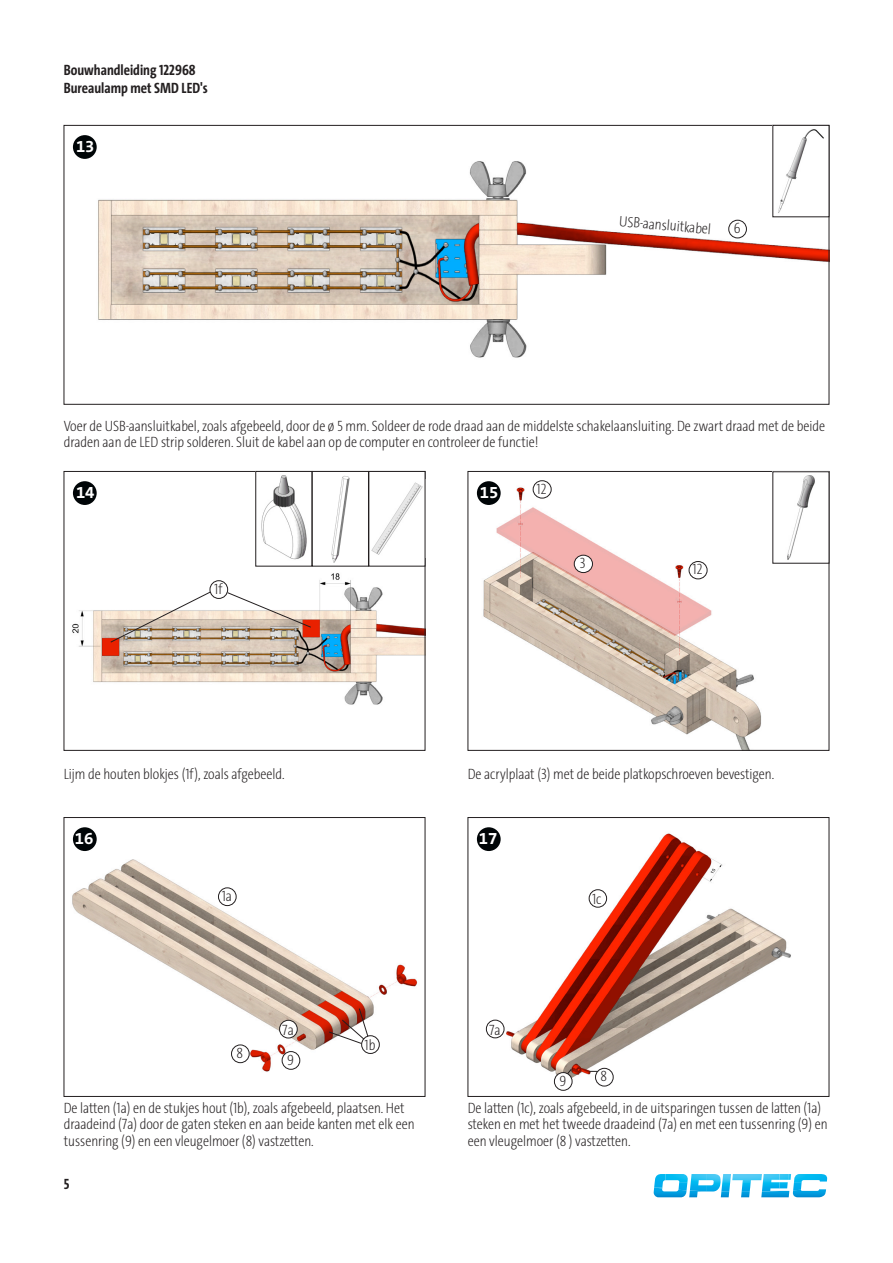
<style>
.page{position:relative;width:893px;height:1263px;background:#fff}
.page>*{position:absolute;margin:0;border:0;box-sizing:border-box;transform-origin:0 0}
.t1{font:700 16.8px "The Sans B W7";color:#fff}
.Anleitung-Info{font:200 15px/16.5px "The Sans Cd LF2";color:#231f20}
.Beschreibung_linksbü{font:700 15px "The Sans Cd LF7";color:#231f20}
</style>
<div class="page">
<svg style="left:653px;top:1174px;width:175px;height:24px"></svg>
<img style="left:98px;top:127px;width:729px;height:231px">
<img style="left:483px;top:473px;width:344px;height:275px">
<div style="left:468px;top:471px;width:361px;height:279px;border:1px solid #231f20"></div>
<img style="left:72px;top:521px;width:351px;height:184px">
<div style="left:72px;top:480px;width:26px;height:26px;background:#000507;border-radius:50%"></div>
<div style="left:71px;top:479px;width:27px;height:28px;border:2px solid #fff;border-radius:50%"></div>
<div style="left:256px;top:471px;width:56px;height:95px;background:#fff"></div>
<img style="left:261px;top:475px;width:46px;height:85px">
<div style="left:210px;top:581px;width:18px;height:17px;background:#fff;border-radius:50%"></div>
<div style="left:210px;top:580px;width:18px;height:19px;border:1px solid #231f20;border-radius:50%"></div>
<svg style="left:227px;top:592px;width:84px;height:36px"></svg>
<svg style="left:110px;top:591px;width:101px;height:52px"></svg>
<div style="left:729px;top:220px;width:17px;height:18px;background:#fff;border-radius:50%"></div>
<div style="left:729px;top:220px;width:18px;height:18px;border:1px solid #231f20;border-radius:50%"></div>
<div style="left:533px;top:481px;width:18px;height:17px;background:#fff;border-radius:50%"></div>
<div style="left:533px;top:480px;width:18px;height:18px;border:1px solid #231f20;border-radius:50%"></div>
<div style="left:689px;top:561px;width:18px;height:18px;background:#fff;border-radius:50%"></div>
<div style="left:689px;top:561px;width:18px;height:18px;border:1px solid #231f20;border-radius:50%"></div>
<div style="left:574px;top:555px;width:18px;height:18px;background:#fff;border-radius:50%"></div>
<div style="left:574px;top:555px;width:19px;height:18px;border:1px solid #231f20;border-radius:50%"></div>
<img style="left:493px;top:833px;width:298px;height:258px">
<div style="left:468px;top:817px;width:361px;height:280px;border:1px solid #231f20"></div>
<div style="left:72px;top:134px;width:26px;height:26px;background:#000507;border-radius:50%"></div>
<div style="left:71px;top:133px;width:27px;height:28px;border:2px solid #fff;border-radius:50%"></div>
<img style="left:775px;top:127px;width:52px;height:88px">
<div style="left:476px;top:480px;width:25px;height:26px;background:#000507;border-radius:50%"></div>
<div style="left:475px;top:479px;width:27px;height:28px;border:2px solid #fff;border-radius:50%"></div>
<div style="left:773px;top:472px;width:56px;height:91px;background:#fff"></div>
<img style="left:787px;top:475px;width:28px;height:85px">
<div style="left:369px;top:471px;width:56px;height:95px;background:#fff"></div>
<img style="left:371px;top:482px;width:52px;height:73px">
<div style="left:312px;top:471px;width:56px;height:95px;background:#fff"></div>
<img style="left:331px;top:475px;width:19px;height:88px">
<div style="left:312px;top:471px;width:57px;height:95px;border:1px solid #231f20"></div>
<img style="left:72px;top:859px;width:346px;height:213px">
<div style="left:64px;top:817px;width:361px;height:280px;border:1px solid #231f20"></div>
<div style="left:72px;top:826px;width:26px;height:26px;background:#000507;border-radius:50%"></div>
<div style="left:71px;top:825px;width:27px;height:28px;border:2px solid #fff;border-radius:50%"></div>
<div style="left:218px;top:888px;width:18px;height:17px;background:#fff;border-radius:50%"></div>
<div style="left:218px;top:888px;width:18px;height:18px;border:1px solid #231f20;border-radius:50%"></div>
<div style="left:362px;top:1036px;width:17px;height:17px;background:#fff;border-radius:50%"></div>
<div style="left:361px;top:1035px;width:18px;height:19px;border:1px solid #231f20;border-radius:50%"></div>
<svg style="left:329px;top:1008px;width:39px;height:36px"></svg>
<div style="left:280px;top:1020px;width:17px;height:18px;background:#fff;border-radius:50%"></div>
<div style="left:279px;top:1020px;width:18px;height:18px;border:1px solid #231f20;border-radius:50%"></div>
<div style="left:282px;top:1051px;width:18px;height:18px;background:#fff;border-radius:50%"></div>
<div style="left:282px;top:1051px;width:18px;height:18px;border:1px solid #231f20;border-radius:50%"></div>
<div style="left:231px;top:1045px;width:18px;height:18px;background:#fff;border-radius:50%"></div>
<div style="left:231px;top:1045px;width:18px;height:18px;border:1px solid #231f20;border-radius:50%"></div>
<div style="left:476px;top:826px;width:25px;height:26px;background:#000507;border-radius:50%"></div>
<div style="left:475px;top:825px;width:27px;height:28px;border:2px solid #fff;border-radius:50%"></div>
<div style="left:589px;top:890px;width:18px;height:17px;background:#fff;border-radius:50%"></div>
<div style="left:589px;top:889px;width:18px;height:18px;border:1px solid #231f20;border-radius:50%"></div>
<div style="left:486px;top:1020px;width:18px;height:18px;background:#fff;border-radius:50%"></div>
<div style="left:486px;top:1020px;width:18px;height:18px;border:1px solid #231f20;border-radius:50%"></div>
<div style="left:595px;top:1068px;width:18px;height:18px;background:#fff;border-radius:50%"></div>
<div style="left:595px;top:1068px;width:18px;height:18px;border:1px solid #231f20;border-radius:50%"></div>
<div style="left:554px;top:1072px;width:18px;height:18px;background:#fff;border-radius:50%"></div>
<div style="left:554px;top:1072px;width:18px;height:18px;border:1px solid #231f20;border-radius:50%"></div>
<svg style="left:567px;top:1069px;width:5px;height:5px"></svg>
<p class="Beschreibung_linksbü" style="left:64px;top:60px;width:133px">Bouwhandleiding 122968</p>
<p class="Beschreibung_linksbü" style="left:64px;top:78px;width:146px">Bureaulamp met SMD LED's</p>
<p class="t1" style="left:76px;top:136px;width:20px">13</p>
<p class="Anleitung-Info" style="left:620px;top:212px;width:94px;rotate:5deg">USB-aansluitkabel</p>
<p class="Anleitung-Info" style="left:734px;top:219px;width:8px">6</p>
<p class="Anleitung-Info" style="left:64px;top:417px;width:763px">Voer de USB-aansluitkabel, zoals afgebeeld, door de ø 5 mm. Soldeer de rode draad aan de middelste schakelaansluiting. De zwart draad met de beide draden aan de LED strip solderen. Sluit de kabel aan op de computer en controleer de functie!</p>
<p class="t1" style="left:76px;top:482px;width:20px">14</p>
<p class="Anleitung-Info" style="left:214px;top:580px;width:10px">1f</p>
<p class="t1" style="left:480px;top:482px;width:20px">15</p>
<p class="Anleitung-Info" style="left:537px;top:480px;width:11px">12</p>
<p class="Anleitung-Info" style="left:580px;top:554px;width:7px">3</p>
<p class="Anleitung-Info" style="left:692px;top:561px;width:11px">12</p>
<p class="Anleitung-Info" style="left:64px;top:765px;width:222px">Lijm de houten blokjes (1f), zoals afgebeeld.</p>
<p class="t1" style="left:75px;top:828px;width:20px">16</p>
<p class="Anleitung-Info" style="left:222px;top:887px;width:12px">1a</p>
<p class="Anleitung-Info" style="left:237px;top:1044px;width:8px">8</p>
<p class="Anleitung-Info" style="left:282px;top:1021px;width:13px">7a</p>
<p class="Anleitung-Info" style="left:287px;top:1051px;width:8px">9</p>
<p class="Anleitung-Info" style="left:365px;top:1036px;width:12px">1b</p>
<p class="Anleitung-Info" style="left:64px;top:1099px;width:352px">De latten (1a) en de stukjes hout (1b), zoals afgebeeld, plaatsen. Het draadeind (7a) door de gaten steken en aan beide kanten met elk een tussenring (9) en een vleugelmoer (8) vastzetten.</p>
<p class="Beschreibung_linksbü" style="left:64px;top:1174px;width:7px">5</p>
<p class="Anleitung-Info" style="left:468px;top:765px;width:308px">De acrylplaat (3) met de beide platkopschroeven bevestigen.</p>
<p class="t1" style="left:479px;top:828px;width:20px">17</p>
<p class="Anleitung-Info" style="left:489px;top:1021px;width:13px">7a</p>
<p class="Anleitung-Info" style="left:592px;top:890px;width:11px">1c</p>
<p class="Anleitung-Info" style="left:559px;top:1072px;width:8px">9</p>
<p class="Anleitung-Info" style="left:601px;top:1067px;width:8px">8</p>
<p class="Anleitung-Info" style="left:468px;top:1099px;width:361px">De latten (1c), zoals afgebeeld, in de uitsparingen tussen de latten (1a) steken en met het tweede draadeind (7a) en met een tussenring (9) en een vleugelmoer (8 ) vastzetten.</p>
</div>
